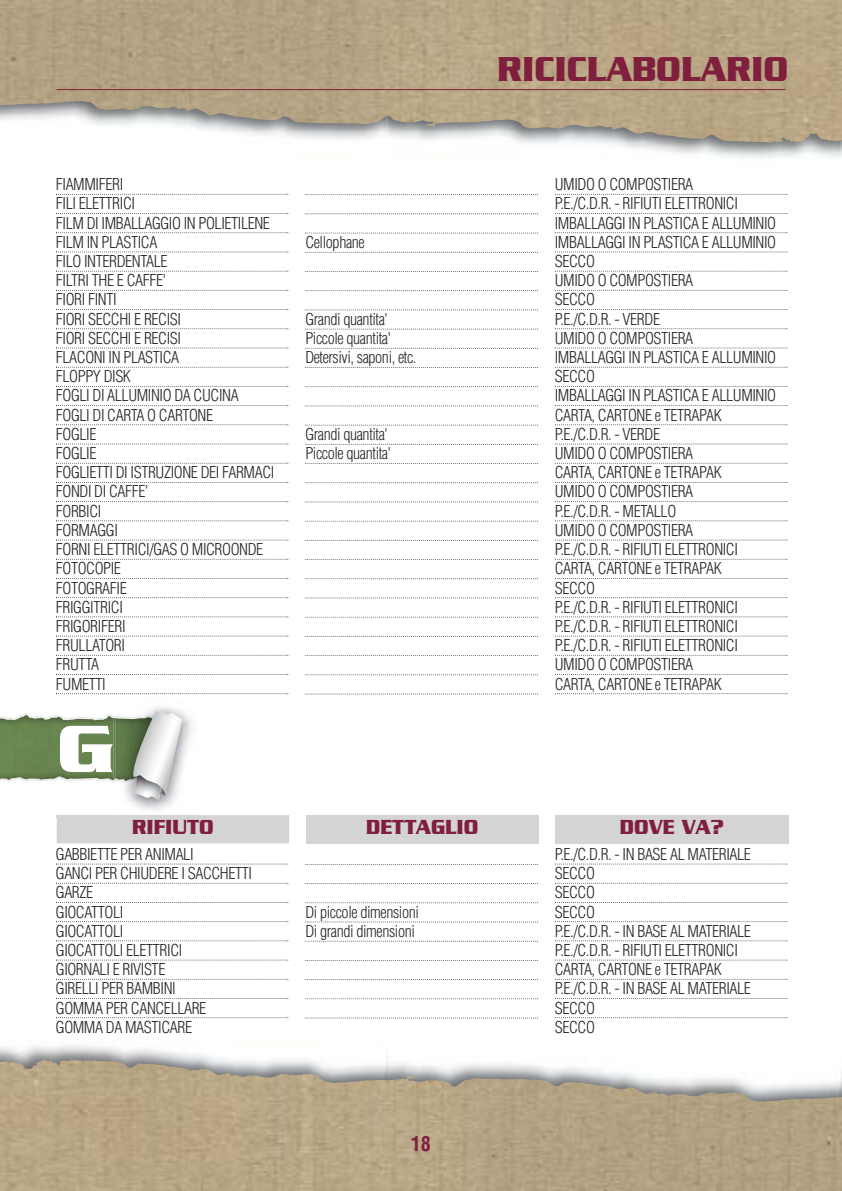
<style>
.page{position:relative;width:842px;height:1191px;background:#fff}
.page>*{position:absolute;margin:0;border:0;box-sizing:border-box;transform-origin:0 0}
.t1{font:700 72.2px "Serpentine";color:#fff;scale:1.05 1}
.t2{font:700 37.4px "Serpentine";color:#7f1f3d;scale:.85 1}
.t3{font:700 22px "Serpentine";color:#7f1f3d;scale:.85 1}
.t4{font:700 condensed 20px "Helvetica";color:#7f1f3d}
.t5{font:300 condensed 16px/19.2px "Helvetica";letter-spacing:-.025em;color:#272627}
</style>
<div class="page">
<img style="left:0;top:863px;width:842px;height:328px">
<img style="left:55px;top:1060px;width:787px;height:42px">
<img style="left:0;top:0;width:842px;height:349px">
<img style="left:0;top:100px;width:783px;height:42px">
<svg style="left:56px;top:194px;width:232px;height:1px"></svg>
<svg style="left:56px;top:213px;width:232px;height:1px"></svg>
<svg style="left:56px;top:232px;width:232px;height:1px"></svg>
<svg style="left:56px;top:251px;width:232px;height:1px"></svg>
<svg style="left:56px;top:271px;width:232px;height:1px"></svg>
<svg style="left:56px;top:290px;width:232px;height:1px"></svg>
<svg style="left:56px;top:309px;width:232px;height:1px"></svg>
<svg style="left:56px;top:328px;width:232px;height:1px"></svg>
<svg style="left:56px;top:347px;width:232px;height:1px"></svg>
<svg style="left:56px;top:367px;width:232px;height:1px"></svg>
<svg style="left:56px;top:386px;width:232px;height:1px"></svg>
<svg style="left:56px;top:405px;width:232px;height:1px"></svg>
<svg style="left:56px;top:424px;width:232px;height:1px"></svg>
<svg style="left:56px;top:443px;width:232px;height:1px"></svg>
<svg style="left:56px;top:463px;width:232px;height:1px"></svg>
<svg style="left:56px;top:482px;width:232px;height:1px"></svg>
<svg style="left:56px;top:501px;width:232px;height:1px"></svg>
<svg style="left:56px;top:520px;width:232px;height:1px"></svg>
<svg style="left:56px;top:539px;width:232px;height:1px"></svg>
<svg style="left:56px;top:559px;width:232px;height:1px"></svg>
<svg style="left:56px;top:578px;width:232px;height:1px"></svg>
<svg style="left:56px;top:597px;width:232px;height:1px"></svg>
<svg style="left:56px;top:616px;width:232px;height:1px"></svg>
<svg style="left:56px;top:635px;width:232px;height:1px"></svg>
<svg style="left:56px;top:655px;width:232px;height:1px"></svg>
<svg style="left:56px;top:674px;width:232px;height:1px"></svg>
<svg style="left:56px;top:693px;width:232px;height:1px"></svg>
<svg style="left:305px;top:194px;width:233px;height:1px"></svg>
<svg style="left:305px;top:213px;width:233px;height:1px"></svg>
<svg style="left:305px;top:232px;width:233px;height:1px"></svg>
<svg style="left:305px;top:252px;width:233px;height:1px"></svg>
<svg style="left:305px;top:271px;width:233px;height:1px"></svg>
<svg style="left:305px;top:290px;width:233px;height:1px"></svg>
<svg style="left:305px;top:309px;width:233px;height:1px"></svg>
<svg style="left:305px;top:328px;width:233px;height:1px"></svg>
<svg style="left:305px;top:348px;width:233px;height:1px"></svg>
<svg style="left:305px;top:367px;width:233px;height:1px"></svg>
<svg style="left:305px;top:386px;width:233px;height:1px"></svg>
<svg style="left:305px;top:405px;width:233px;height:1px"></svg>
<svg style="left:305px;top:424px;width:233px;height:1px"></svg>
<svg style="left:305px;top:444px;width:233px;height:1px"></svg>
<svg style="left:305px;top:463px;width:233px;height:1px"></svg>
<svg style="left:305px;top:482px;width:233px;height:1px"></svg>
<svg style="left:305px;top:501px;width:233px;height:1px"></svg>
<svg style="left:305px;top:520px;width:233px;height:1px"></svg>
<svg style="left:305px;top:540px;width:233px;height:1px"></svg>
<svg style="left:305px;top:559px;width:233px;height:1px"></svg>
<svg style="left:305px;top:578px;width:233px;height:1px"></svg>
<svg style="left:305px;top:597px;width:233px;height:1px"></svg>
<svg style="left:305px;top:616px;width:233px;height:1px"></svg>
<svg style="left:305px;top:636px;width:233px;height:1px"></svg>
<svg style="left:305px;top:655px;width:233px;height:1px"></svg>
<svg style="left:305px;top:674px;width:233px;height:1px"></svg>
<svg style="left:305px;top:693px;width:233px;height:1px"></svg>
<svg style="left:555px;top:194px;width:232px;height:1px"></svg>
<svg style="left:555px;top:213px;width:232px;height:1px"></svg>
<svg style="left:555px;top:232px;width:232px;height:1px"></svg>
<svg style="left:555px;top:251px;width:232px;height:1px"></svg>
<svg style="left:555px;top:271px;width:232px;height:1px"></svg>
<svg style="left:555px;top:290px;width:232px;height:1px"></svg>
<svg style="left:555px;top:309px;width:232px;height:1px"></svg>
<svg style="left:555px;top:328px;width:232px;height:1px"></svg>
<svg style="left:555px;top:347px;width:232px;height:1px"></svg>
<svg style="left:555px;top:367px;width:232px;height:1px"></svg>
<svg style="left:555px;top:386px;width:232px;height:1px"></svg>
<svg style="left:555px;top:405px;width:232px;height:1px"></svg>
<svg style="left:555px;top:424px;width:232px;height:1px"></svg>
<svg style="left:555px;top:443px;width:232px;height:1px"></svg>
<svg style="left:555px;top:463px;width:232px;height:1px"></svg>
<svg style="left:555px;top:482px;width:232px;height:1px"></svg>
<svg style="left:555px;top:501px;width:232px;height:1px"></svg>
<svg style="left:555px;top:520px;width:232px;height:1px"></svg>
<svg style="left:555px;top:539px;width:232px;height:1px"></svg>
<svg style="left:555px;top:559px;width:232px;height:1px"></svg>
<svg style="left:555px;top:578px;width:232px;height:1px"></svg>
<svg style="left:555px;top:597px;width:232px;height:1px"></svg>
<svg style="left:555px;top:616px;width:232px;height:1px"></svg>
<svg style="left:555px;top:635px;width:232px;height:1px"></svg>
<svg style="left:555px;top:655px;width:232px;height:1px"></svg>
<svg style="left:555px;top:674px;width:232px;height:1px"></svg>
<svg style="left:555px;top:693px;width:232px;height:1px"></svg>
<svg style="left:56px;top:863px;width:232px;height:1px"></svg>
<svg style="left:56px;top:882px;width:232px;height:1px"></svg>
<svg style="left:56px;top:902px;width:232px;height:1px"></svg>
<svg style="left:56px;top:921px;width:232px;height:1px"></svg>
<svg style="left:56px;top:940px;width:232px;height:1px"></svg>
<svg style="left:56px;top:959px;width:232px;height:1px"></svg>
<svg style="left:56px;top:978px;width:232px;height:1px"></svg>
<svg style="left:56px;top:998px;width:232px;height:1px"></svg>
<svg style="left:56px;top:1017px;width:232px;height:1px"></svg>
<svg style="left:305px;top:864px;width:233px;height:1px"></svg>
<svg style="left:305px;top:883px;width:233px;height:1px"></svg>
<svg style="left:305px;top:902px;width:233px;height:1px"></svg>
<svg style="left:305px;top:921px;width:233px;height:1px"></svg>
<svg style="left:305px;top:940px;width:233px;height:1px"></svg>
<svg style="left:305px;top:960px;width:233px;height:1px"></svg>
<svg style="left:305px;top:979px;width:233px;height:1px"></svg>
<svg style="left:305px;top:998px;width:233px;height:1px"></svg>
<svg style="left:305px;top:1017px;width:233px;height:1px"></svg>
<svg style="left:555px;top:863px;width:232px;height:1px"></svg>
<svg style="left:555px;top:882px;width:232px;height:1px"></svg>
<svg style="left:555px;top:902px;width:232px;height:1px"></svg>
<svg style="left:555px;top:921px;width:232px;height:1px"></svg>
<svg style="left:555px;top:940px;width:232px;height:1px"></svg>
<svg style="left:555px;top:959px;width:232px;height:1px"></svg>
<svg style="left:555px;top:978px;width:232px;height:1px"></svg>
<svg style="left:555px;top:998px;width:232px;height:1px"></svg>
<svg style="left:555px;top:1017px;width:232px;height:1px"></svg>
<svg style="left:0;top:713px;width:115px;height:69px;background:#799264"></svg>
<img style="left:115px;top:707px;width:78px;height:104px">
<img style="left:115px;top:781px;width:15px;height:2px">
<img style="left:115px;top:778px;width:15px;height:3px">
<img style="left:134px;top:796px;width:27px;height:3px">
<svg style="left:130px;top:711px;width:52px;height:85px"></svg>
<hr style="left:57px;top:89px;width:728px;height:1px;background:#7f1f3d">
<p class="t5" style="left:56px;top:175px;width:220px">FIAMMIFERI<br>FILI ELETTRICI<br>FILM DI IMBALLAGGIO IN POLIETILENE<br>FILM IN PLASTICA<br>FILO INTERDENTALE<br>FILTRI THE E CAFFE'<br>FIORI FINTI<br>FIORI SECCHI E RECISI<br>FIORI SECCHI E RECISI<br>FLACONI IN PLASTICA<br>FLOPPY DISK<br>FOGLI DI ALLUMINIO DA CUCINA<br>FOGLI DI CARTA O CARTONE<br>FOGLIE<br>FOGLIE<br>FOGLIETTI DI ISTRUZIONE DEI FARMACI<br>FONDI DI CAFFE'<br>FORBICI<br>FORMAGGI<br>FORNI ELETTRICI/GAS O MICROONDE<br>FOTOCOPIE<br>FOTOGRAFIE<br>FRIGGITRICI<br>FRIGORIFERI<br>FRULLATORI<br>FRUTTA<br>FUMETTI</p>
<h1 class="t1" style="left:57px;top:726px;width:56px">G</h1>
<p class="t5" style="left:305px;top:233px;width:61px">Cellophane</p>
<p class="t5" style="left:305px;top:309px;width:113px">Grandi quantita'<br>Piccole quantita'<br>Detersivi, saponi, etc.</p>
<p class="t5" style="left:305px;top:425px;width:87px">Grandi quantita'<br>Piccole quantita'</p>
<h2 class="t2" style="left:497px;top:57px;width:344px">RICICLABOLARIO</h2>
<p class="t5" style="left:555px;top:175px;width:223px">UMIDO O COMPOSTIERA<br>P.E./C.D.R. - RIFIUTI ELETTRONICI<br>IMBALLAGGI IN PLASTICA E ALLUMINIO<br>IMBALLAGGI IN PLASTICA E ALLUMINIO<br>SECCO<br>UMIDO O COMPOSTIERA<br>SECCO<br>P.E./C.D.R. - VERDE<br>UMIDO O COMPOSTIERA<br>IMBALLAGGI IN PLASTICA E ALLUMINIO<br>SECCO<br>IMBALLAGGI IN PLASTICA E ALLUMINIO<br>CARTA, CARTONE e TETRAPAK<br>P.E./C.D.R. - VERDE<br>UMIDO O COMPOSTIERA<br>CARTA, CARTONE e TETRAPAK<br>UMIDO O COMPOSTIERA<br>P.E./C.D.R. - METALLO<br>UMIDO O COMPOSTIERA<br>P.E./C.D.R. - RIFIUTI ELETTRONICI<br>CARTA, CARTONE e TETRAPAK<br>SECCO<br>P.E./C.D.R. - RIFIUTI ELETTRONICI<br>P.E./C.D.R. - RIFIUTI ELETTRONICI<br>P.E./C.D.R. - RIFIUTI ELETTRONICI<br>UMIDO O COMPOSTIERA<br>CARTA, CARTONE e TETRAPAK</p>
<h3 class="t3" style="left:132px;top:820px;width:98px">RIFIUTO</h3>
<h3 class="t3" style="left:366px;top:820px;width:133px">DETTAGLIO</h3>
<h3 class="t3" style="left:620px;top:820px;width:124px">DOVE VA?</h3>
<p class="t5" style="left:56px;top:844px;width:198px">GABBIETTE PER ANIMALI<br>GANCI PER CHIUDERE I SACCHETTI<br>GARZE<br>GIOCATTOLI<br>GIOCATTOLI<br>GIOCATTOLI ELETTRICI<br>GIORNALI E RIVISTE<br>GIRELLI PER BAMBINI<br>GOMMA PER CANCELLARE<br>GOMMA DA MASTICARE</p>
<p class="t5" style="left:305px;top:902px;width:115px">Di piccole dimensioni<br>Di grandi dimensioni</p>
<p class="t4" style="left:411px;top:1132px;width:21px">18</p>
<p class="t5" style="left:555px;top:844px;width:198px">P.E./C.D.R. - IN BASE AL MATERIALE<br>SECCO<br>SECCO<br>SECCO<br>P.E./C.D.R. - IN BASE AL MATERIALE<br>P.E./C.D.R. - RIFIUTI ELETTRONICI<br>CARTA, CARTONE e TETRAPAK<br>P.E./C.D.R. - IN BASE AL MATERIALE<br>SECCO<br>SECCO</p>
</div>
